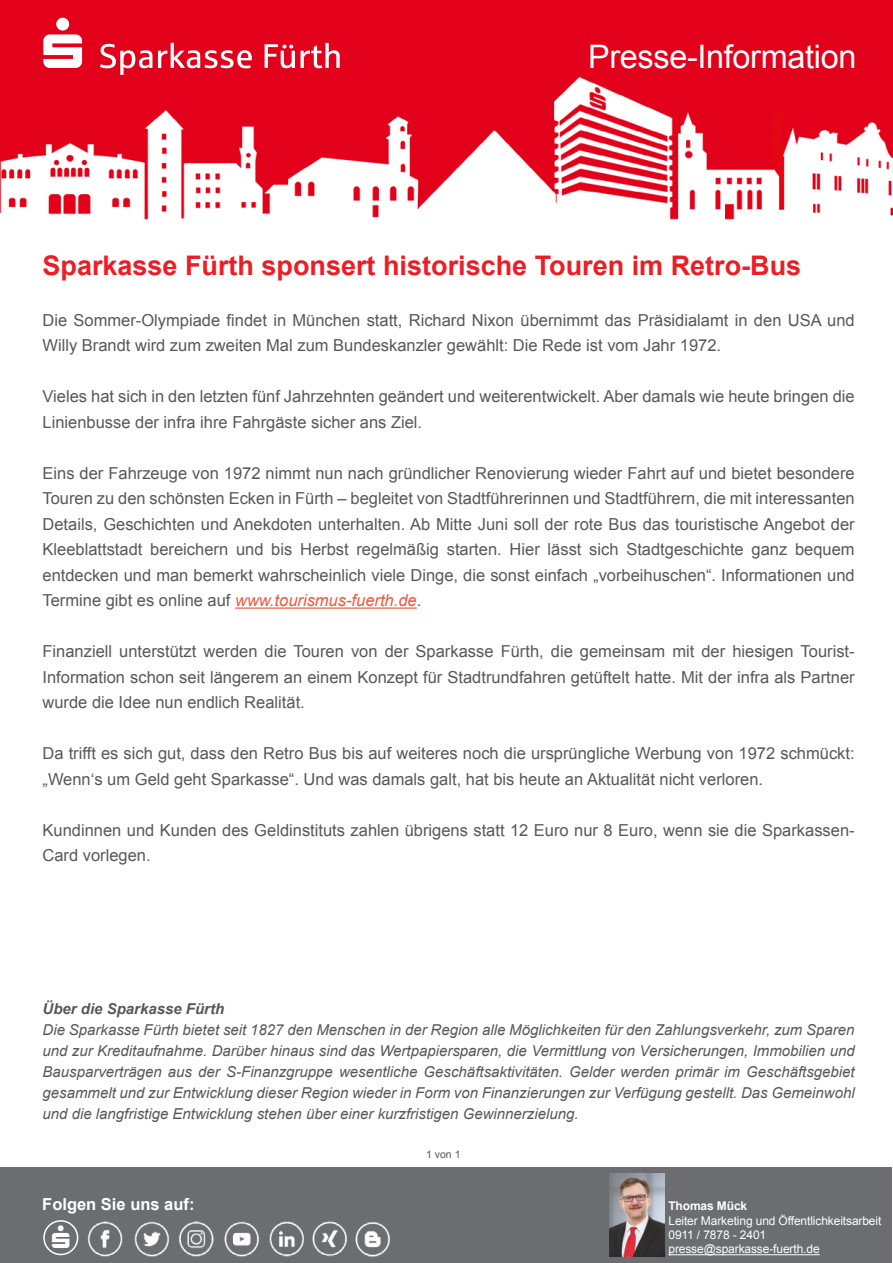
<style>
.page{position:relative;width:893px;height:1263px;background:#fff}
.page>*{position:absolute;margin:0;border:0;box-sizing:border-box;transform-origin:0 0}
.t1{font:32.4px "Arial";letter-spacing:-.01em;color:#fff}
.t2{font:700 27px "Arial";color:#ee1d23}
.t3{font:16.5px/25.5px "Arial";color:#57585a}
.t4{font:700 16.5px "Arial";color:#fff}
.t5{font:italic 15px/21px "Arial";color:#57585a;text-align:justify}
.t6{font:italic 700 15px "Arial";color:#57585a}
.t7{font:12px/14.4px "Arial";letter-spacing:-.01em;color:#fff}
.t8{font:700 12px "Arial";letter-spacing:-.01em;color:#fff}
.t9{font:10.5px "Arial";color:#57585a}
.s1{font-style:italic;color:#f0593e}
</style>
<div class="page">
<img style="left:0;top:0;width:893px;height:220px">
<div style="left:0;top:1167px;width:892px;height:96px;background:#6c6d70"></div>
<hr style="left:235px;top:607px;width:182px;height:2px;background:#f0593e">
<img style="left:609px;top:1174px;width:55px;height:82px">
<hr style="left:668px;top:1254px;width:152px;height:1px;background:#fff">
<img style="left:87px;top:1221px;width:36px;height:36px">
<img style="left:134px;top:1221px;width:35px;height:36px">
<img style="left:179px;top:1221px;width:35px;height:36px">
<img style="left:224px;top:1221px;width:35px;height:36px">
<img style="left:269px;top:1221px;width:121px;height:36px">
<div style="left:43px;top:1220px;width:35px;height:35px;border:2px solid #fff;border-radius:50%"></div>
<svg style="left:43px;top:18px;width:297px;height:57px;background:#e72d43"></svg>
<h1 class="t1" style="left:588px;top:36px;width:270px">Presse-Information</h1>
<h2 class="t2" style="left:43px;top:247px;width:760px">Sparkasse Fürth sponsert historische Touren im Retro-Bus</h2>
<p class="t3" style="left:43px;top:307px;width:814px">Die Sommer-Olympiade findet in München statt, Richard Nixon übernimmt das Präsidialamt in den USA und<br>Willy Brandt wird zum zweiten Mal zum Bundeskanzler gewählt: Die Rede ist vom Jahr 1972.</p>
<p class="t3" style="left:43px;top:384px;width:814px">Vieles hat sich in den letzten fünf Jahrzehnten geändert und weiterentwickelt. Aber damals wie heute bringen die<br>Linienbusse der infra ihre Fahrgäste sicher ans Ziel.</p>
<p class="t3" style="left:43px;top:460px;width:814px;text-align:justify">Eins der Fahrzeuge von 1972 nimmt nun nach gründlicher Renovierung wieder Fahrt auf und bietet besondere Touren zu den schönsten Ecken in Fürth – begleitet von Stadtführerinnen und Stadtführern, die mit interessanten Details, Geschichten und Anekdoten unterhalten. Ab Mitte Juni soll der rote Bus das touristische Angebot der Kleeblattstadt bereichern und bis Herbst regelmäßig starten. Hier lässt sich Stadtgeschichte ganz bequem entdecken und man bemerkt wahrscheinlich viele Dinge, die sonst einfach „vorbeihuschen“. Informationen und Termine gibt es online auf <span class="s1">www.tourismus-fuerth.de</span>.</p>
<p class="t3" style="left:43px;top:639px;width:814px;text-align:justify">Finanziell unterstützt werden die Touren von der Sparkasse Fürth, die gemeinsam mit der hiesigen Tourist-Information schon seit längerem an einem Konzept für Stadtrundfahren getüftelt hatte. Mit der infra als Partner wurde die Idee nun endlich Realität.</p>
<p class="t3" style="left:43px;top:741px;width:814px">Da trifft es sich gut, dass den Retro Bus bis auf weiteres noch die ursprüngliche Werbung von 1972 schmückt: „Wenn‘s um Geld geht Sparkasse“. Und was damals galt, hat bis heute an Aktualität nicht verloren.</p>
<p class="t3" style="left:43px;top:817px;width:814px">Kundinnen und Kunden des Geldinstituts zahlen übrigens statt 12 Euro nur 8 Euro, wenn sie die Sparkassen-<br>Card vorlegen.</p>
<p class="t6" style="left:43px;top:999px;width:183px">Über die Sparkasse Fürth</p>
<p class="t5" style="left:43px;top:1020px;width:814px">Die Sparkasse Fürth bietet seit 1827 den Menschen in der Region alle Möglichkeiten für den Zahlungsverkehr, zum Sparen und zur Kreditaufnahme. Darüber hinaus sind das Wertpapiersparen, die Vermittlung von Versicherungen, Immobilien und Bausparverträgen aus der S-Finanzgruppe wesentliche Geschäftsaktivitäten. Gelder werden primär im Geschäftsgebiet gesammelt und zur Entwicklung dieser Region wieder in Form von Finanzierungen zur Verfügung gestellt. Das Gemeinwohl und die langfristige Entwicklung stehen über einer kurzfristigen Gewinnerzielung.</p>
<p class="t9" style="left:426px;top:1147px;width:36px">1 von 1</p>
<p class="t4" style="left:42px;top:1193px;width:154px">Folgen Sie uns auf:</p>
<p class="t8" style="left:668px;top:1198px;width:80px">Thomas Mück</p>
<p class="t7" style="left:668px;top:1213px;width:214px">Leiter Marketing und Öffentlichkeitsarbeit<br>0911 / 7878 - 2401 presse@sparkasse-fuerth.de</p>
</div>
